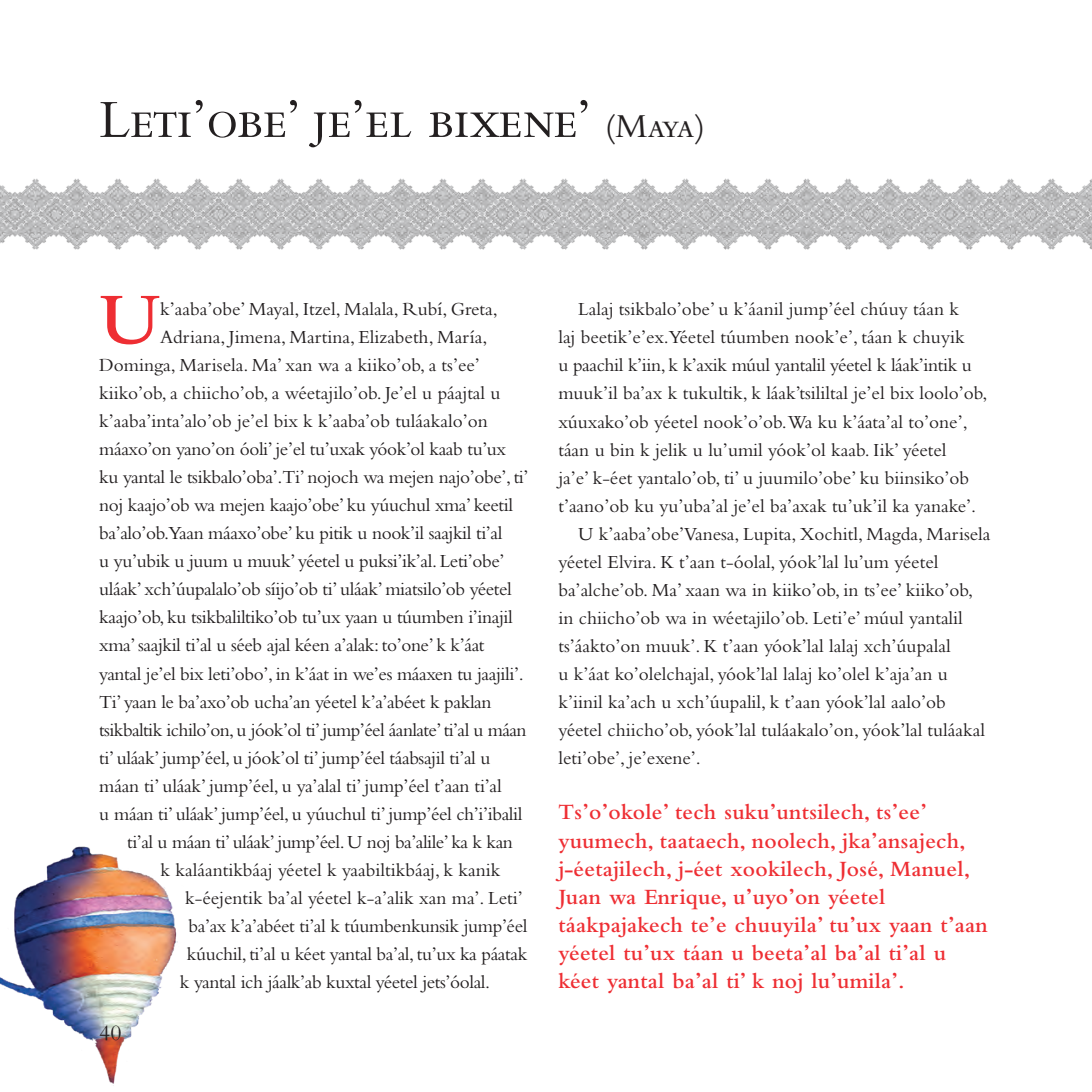
<style>
.page{position:relative;width:1092px;height:1092px;background:#fff}
.page>*{position:absolute;margin:0;border:0;box-sizing:border-box;transform-origin:0 0}
.Párrafo_sin{font:600 75.95px "Bembo Std";color:#ee2e33}
.Cuerpo_de_texto{font:56px "Bembo Std";letter-spacing:-.005em;color:#231f20}
.Cuerpo_de_texto-2{font:600 22.75px/28px "Bembo Std";letter-spacing:.01em;color:#ee2e33}
.t1{font:22.75px "Bembo Std";color:#231f20}
.Cuerpo_de_texto-3{font:19.25px/28px "Bembo Std";color:#231f20}
.Párrafo_sin-2{font:19.25px "Bembo Std";color:#231f20}
.Párrafo_sin-3{font:19.25px "Bembo Std";letter-spacing:-.02em;color:#231f20}
.Párrafo_sin-4{font:19.25px "Bembo Std";letter-spacing:-.03em;color:#231f20}
.Párrafo_sin-5{font:19.25px "Bembo Std";letter-spacing:-.05em;color:#231f20}
.s1{font-size:35px}
</style>
<div class="page">
<img style="left:0;top:178px;width:1091px;height:71px">
<img style="left:0;top:846px;width:178px;height:240px">
<p class="Cuerpo_de_texto" style="left:99px;top:87px;width:607px">Leti’obe’ je’el bixene’ <span class="s1">(Maya)</span></p>
<p class="Párrafo_sin" style="left:99px;top:277px;width:62px">U</p>
<p class="Párrafo_sin-2" style="left:160px;top:298px;width:339px">k’aaba’obe’ Mayal, Itzel, Malala, Rubí, Greta,</p>
<p class="Párrafo_sin-2" style="left:160px;top:326px;width:328px">Adriana, Jimena, Martina, Elizabeth, María,</p>
<p class="Párrafo_sin-2" style="left:99px;top:354px;width:382px">Dominga, Marisela. Ma’ xan wa a kiiko’ob, a ts’ee’</p>
<p class="Párrafo_sin-2" style="left:99px;top:382px;width:403px">kiiko’ob, a chiicho’ob, a wéetajilo’ob. Je’el u páajtal u</p>
<p class="Párrafo_sin-2" style="left:99px;top:410px;width:390px">k’aaba’inta’alo’ob je’el bix k k’aaba’ob tuláakalo’on</p>
<p class="Párrafo_sin-2" style="left:99px;top:438px;width:408px">máaxo’on yano’on óoli’ je’el tu’uxak yóok’ol kaab tu’ux</p>
<p class="Párrafo_sin-3" style="left:99px;top:466px;width:431px">ku yantal le tsikbalo’oba’.Ti’ nojoch wa mejen najo’obe’, ti’</p>
<p class="Párrafo_sin-3" style="left:99px;top:494px;width:415px">noj kaajo’ob wa mejen kaajo’obe’ ku yúuchul xma’ keetil</p>
<p class="Párrafo_sin-3" style="left:99px;top:522px;width:404px">ba’alo’ob.Yaan máaxo’obe’ ku pitik u nook’il saajkil ti’al</p>
<p class="Párrafo_sin-2" style="left:99px;top:550px;width:406px">u yu’ubik u juum u muuk’ yéetel u puksi’ik’al. Leti’obe’</p>
<p class="Párrafo_sin-3" style="left:99px;top:578px;width:414px">uláak’ xch’úupalalo’ob síijo’ob ti’ uláak’ miatsilo’ob yéetel</p>
<p class="Párrafo_sin-3" style="left:99px;top:606px;width:415px">kaajo’ob, ku tsikbaliltiko’ob tu’ux yaan u túumben i’inajil</p>
<p class="Párrafo_sin-2" style="left:99px;top:634px;width:387px">xma’ saajkil ti’al u séeb ajal kéen a’alak: to’one’ k k’áat</p>
<p class="Párrafo_sin-3" style="left:99px;top:662px;width:426px">yantal je’el bix leti’obo’, in k’áat in we’es máaxen tu jaajili’.</p>
<p class="Párrafo_sin-2" style="left:99px;top:690px;width:394px">Ti’ yaan le ba’axo’ob ucha’an yéetel k’a’abéet k paklan</p>
<p class="Párrafo_sin-4" style="left:99px;top:718px;width:429px">tsikbaltik ichilo’on, u jóok’ol ti’ jump’éel áanlate’ ti’al u máan</p>
<p class="Párrafo_sin-5" style="left:99px;top:746px;width:393px">ti’ uláak’ jump’éel, u jóok’ol ti’ jump’éel táabsajil ti’al u</p>
<p class="Párrafo_sin-2" style="left:99px;top:774px;width:404px">máan ti’ uláak’ jump’éel, u ya’alal ti’ jump’éel t’aan ti’al</p>
<p class="Párrafo_sin-3" style="left:99px;top:802px;width:424px">u máan ti’ uláak’ jump’éel, u yúuchul ti’ jump’éel ch’i’ibalil</p>
<p class="Párrafo_sin-2" style="left:127px;top:830px;width:387px">ti’al u máan ti’ uláak’ jump’éel. U noj ba’alile’ ka k kan</p>
<p class="Párrafo_sin-2" style="left:160px;top:858px;width:341px">k kaláantikbáaj yéetel k yaabiltikbáaj, k kanik</p>
<p class="Párrafo_sin-2" style="left:185px;top:886px;width:339px">k-éejentik ba’al yéetel k-a’alik xan ma’. Leti’</p>
<p class="Párrafo_sin-2" style="left:188px;top:914px;width:340px">ba’ax k’a’abéet ti’al k túumbenkunsik jump’éel</p>
<p class="Párrafo_sin-2" style="left:187px;top:942px;width:342px">kúuchil, ti’al u kéet yantal ba’al, tu’ux ka páatak</p>
<p class="Párrafo_sin-2" style="left:180px;top:970px;width:312px">k yantal ich jáalk’ab kuxtal yéetel jets’óolal.</p>
<p class="t1" style="left:99px;top:1019px;width:24px">40</p>
<p class="Cuerpo_de_texto-3" style="left:558px;top:295px;width:430px;text-indent:20px">Lalaj tsikbalo’obe’ u k’áanil jump’éel chúuy táan k<br>laj beetik’e’ex.Yéetel túumben nook’e’, táan k chuyik<br>u paachil k’iin, k k’axik múul yantalil yéetel k láak’intik u muuk’il ba’ax k tukultik, k láak’tsililtal je’el bix loolo’ob, xúuxako’ob yéetel nook’o’ob.Wa ku k’áata’al to’one’, táan u bin k jelik u lu’umil yóok’ol kaab. Iik’ yéetel<br>ja’e’ k-éet yantalo’ob, ti’ u juumilo’obe’ ku biinsiko’ob t’aano’ob ku yu’uba’al je’el ba’axak tu’uk’il ka yanake’.</p>
<p class="Cuerpo_de_texto-3" style="left:558px;top:519px;width:433px;text-indent:20px">U k’aaba’obe’Vanesa, Lupita, Xochitl, Magda, Marisela yéetel Elvira. K t’aan t-óolal, yóok’lal lu’um yéetel ba’alche’ob. Ma’ xaan wa in kiiko’ob, in ts’ee’ kiiko’ob, in chiicho’ob wa in wéetajilo’ob. Leti’e’ múul yantalil ts’áakto’on muuk’. K t’aan yóok’lal lalaj xch’úupalal<br>u k’áat ko’olelchajal, yóok’lal lalaj ko’olel k’aja’an u k’iinil ka’ach u xch’úupalil, k t’aan yóok’lal aalo’ob yéetel chiicho’ob, yóok’lal tuláakalo’on, yóok’lal tuláakal leti’obe’, je’exene’.</p>
<p class="Cuerpo_de_texto-2" style="left:558px;top:798px;width:431px">Ts’o’okole’ tech suku’untsilech, ts’ee’ yuumech, taataech, noolech, jka’ansajech, j-éetajilech, j-éet xookilech, José, Manuel, Juan wa Enrique, u’uyo’on yéetel táakpajakech te’e chuuyila’ tu’ux yaan t’aan yéetel tu’ux táan u beeta’al ba’al ti’al u kéet yantal ba’al ti’ k noj lu’umila’.</p>
</div>
